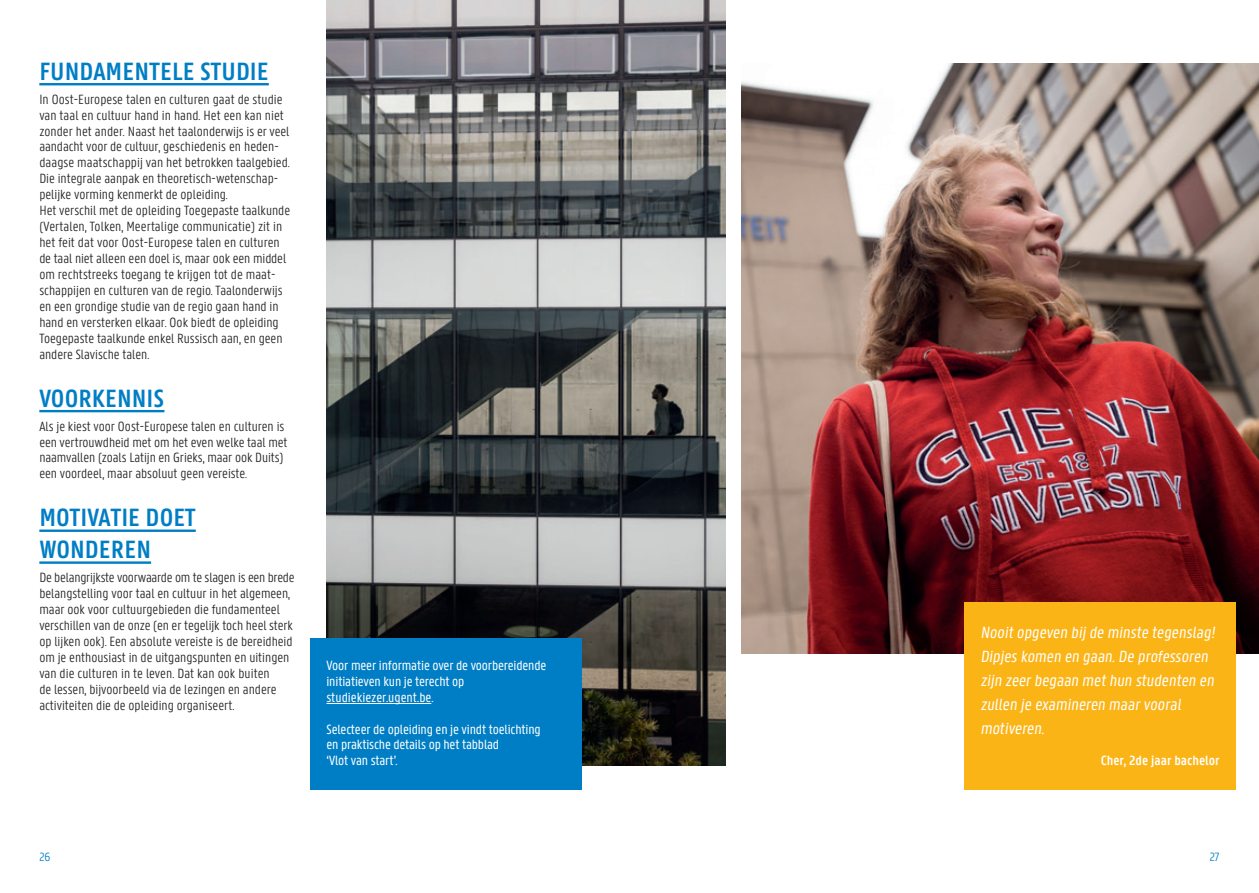
<style>
.page{position:relative;width:1259px;height:893px;background:#fff}
.page>*{position:absolute;margin:0;border:0;box-sizing:border-box;transform-origin:0 0}
.t1{font:600 26.7px/32px "U Gent Panno Text";color:#007ec5}
.t2{font:17.25px/24px "U Gent Panno Text";color:#fff}
.t3{font:300 14.25px/15.9px "U Gent Panno Text";color:#231f20}
.t4{font:14.25px/15.9px "U Gent Panno Text";letter-spacing:-.01em;color:#fff}
.t5{font:600 14.25px "U Gent Panno Text";color:#fff}
.t6{font:300 12.75px "U Gent Panno Text";color:#007ec5}
</style>
<div class="page">
<img style="left:741px;top:64px;width:518px;height:590px">
<img style="left:326px;top:0;width:399px;height:765px">
<hr style="left:39px;top:83px;width:230px;height:2px;background:#007ec5">
<hr style="left:39px;top:410px;width:125px;height:2px;background:#007ec5">
<hr style="left:39px;top:529px;width:157px;height:3px;background:#007ec5">
<hr style="left:39px;top:561px;width:112px;height:3px;background:#007ec5">
<div style="left:964px;top:602px;width:271px;height:187px;background:#fbb416"></div>
<div style="left:310px;top:638px;width:271px;height:151px;background:#007ec5"></div>
<hr style="left:326px;top:703px;width:105px;height:1px;background:#fff">
<h1 class="t1" style="left:39px;top:55px;width:231px">FUNDAMENTELE STUDIE</h1>
<p class="t3" style="left:39px;top:91px;width:252px">In Oost-Europese talen en culturen gaat de studie van taal en cultuur hand in hand. Het een kan niet zonder het ander. Naast het taalonderwijs is er veel aandacht voor de cultuur, geschiedenis en heden&shy;daagse maatschappij van het betrokken taalgebied.<br>Die integrale aanpak en theoretisch-wetenschap&shy;pelijke vorming kenmerkt de opleiding.<br>Het verschil met de opleiding Toegepaste taalkunde (Vertalen, Tolken, Meertalige communicatie) zit in het feit dat voor Oost-Europese talen en culturen de taal niet alleen een doel is, maar ook een middel om rechtstreeks toegang te krijgen tot de maat&shy;schappijen en culturen van de regio. Taalonderwijs en een grondige studie van de regio gaan hand in hand en versterken elkaar. Ook biedt de opleiding Toegepaste taalkunde enkel Russisch aan, en geen andere Slavische talen.</p>
<h1 class="t1" style="left:39px;top:382px;width:127px">VOORKENNIS</h1>
<p class="t3" style="left:39px;top:418px;width:250px">Als je kiest voor Oost-Europese talen en culturen is een vertrouwdheid met om het even welke taal met naamvallen (zoals Latijn en Grieks, maar ook Duits) een voordeel, maar absoluut geen vereiste.</p>
<h1 class="t1" style="left:39px;top:501px;width:158px">MOTIVATIE DOET<br>WONDEREN</h1>
<p class="t3" style="left:39px;top:569px;width:257px">De belangrijkste voorwaarde om te slagen is een brede belangstelling voor taal en cultuur in het algemeen, maar ook voor cultuurgebieden die fundamenteel verschillen van de onze (en er tegelijk toch heel sterk op lijken ook). Een absolute vereiste is de bereidheid om je enthousiast in de uitgangspunten en uitingen van die culturen in te leven. Dat kan ook buiten<br>de lessen, bijvoorbeeld via de lezingen en andere activiteiten die de opleiding organiseert.</p>
<p class="t4" style="left:326px;top:657px;width:221px">Voor meer informatie over de voorbereidende initiatieven kun je terecht op studiekiezer.ugent.be.</p>
<p class="t4" style="left:326px;top:721px;width:216px">Selecteer de opleiding en je vindt toelichting en praktische details op het tabblad<br>‘Vlot van start’.</p>
<p class="t2" style="left:980px;top:620px;width:239px">Nooitopgeven bij de minste tegenslag!<br>Dipjes komen en gaan.De professoren zijn zeerbegaan methun studenten en zullen je examineren maarvooral motiveren.</p>
<p class="t5" style="left:1100px;top:752px;width:120px">Cher, 2de jaar bachelor</p>
<p class="t6" style="left:39px;top:849px;width:13px">26</p>
<p class="t6" style="left:1209px;top:849px;width:11px">27</p>
</div>
